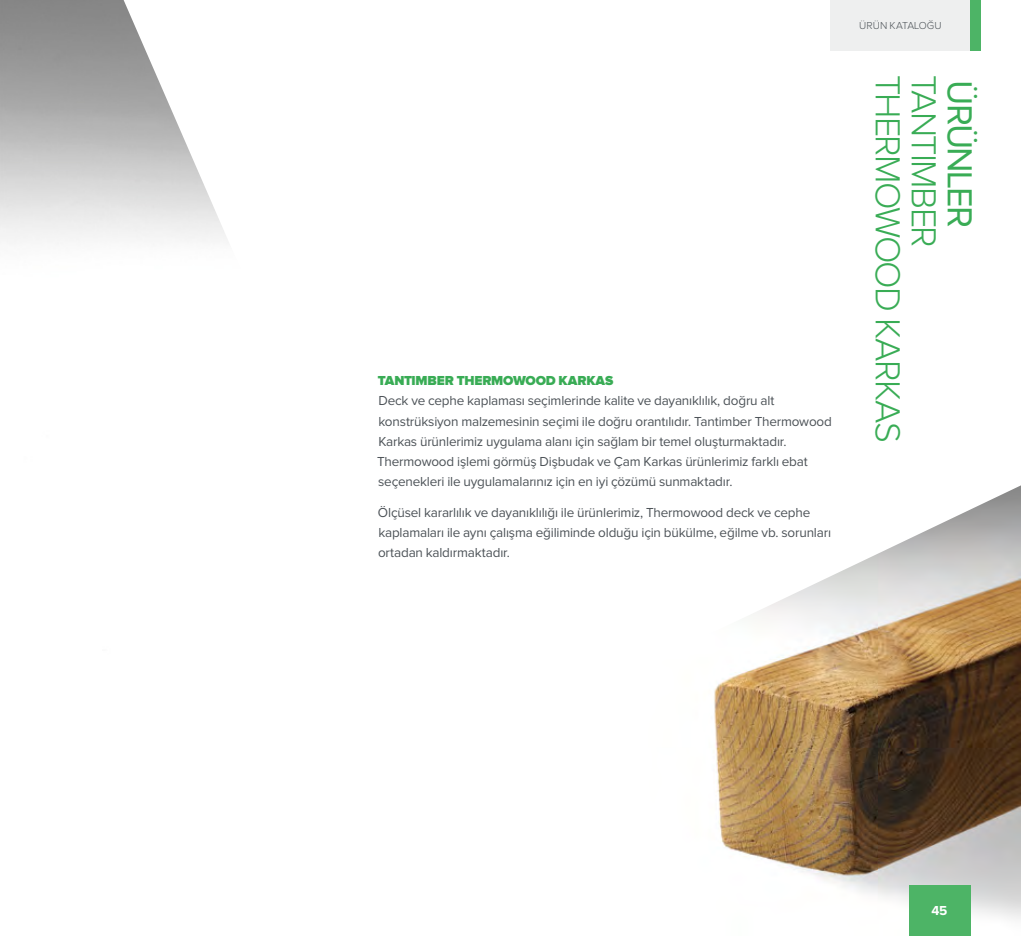
<style>
.page{position:relative;width:1021px;height:936px;background:#fff}
.page>*{position:absolute;margin:0;border:0;box-sizing:border-box;transform-origin:0 0}
.t1{font:300 36px "Proxima Nova";letter-spacing:-.05em;color:#39ac55}
.t2{font:36px "Proxima Nova";letter-spacing:-.05em;color:#39ac55}
.t3{font:13.5px/20.2px "Proxima Nova";letter-spacing:-.015em;color:#4c5257}
.t4{font:900 13.5px "Proxima Nova";letter-spacing:-.015em;color:#39ac55}
.t5{font:700 13.5px "Proxima Nova";color:#fff}
.t6{font:300 10.5px "Proxima Nova";color:#4c5257}
</style>
<div class="page">
<img style="left:714px;top:486px;width:306px;height:449px">
<div style="left:830px;top:0;width:140px;height:51px;background:#edeeee"></div>
<div style="left:970px;top:0;width:10px;height:51px;background:#4db466"></div>
<div style="left:909px;top:885px;width:61px;height:50px;background:#4db466"></div>
<p class="t4" style="left:378px;top:374px;width:237px">TANTIMBER THERMOWOOD KARKAS</p>
<p class="t3" style="left:377px;top:391px;width:456px">Deck ve cephe kaplaması seçimlerinde kalite ve dayanıklılık, doğru alt konstrüksiyon malzemesinin seçimi ile doğru orantılıdır. Tantimber Thermowood Karkas ürünlerimiz uygulama alanı için sağlam bir temel oluşturmaktadır.<br>Thermowood işlemi görmüş Dişbudak ve Çam Karkas ürünlerimiz farklı ebat seçenekleri ile uygulamalarınız için en iyi çözümü sunmaktadır.</p>
<p class="t3" style="left:378px;top:502px;width:454px">Ölçüsel kararlılık ve dayanıklılığı ile ürünlerimiz, Thermowood deck ve cephe kaplamaları ile aynı çalışma eğiliminde olduğu için bükülme, eğilme vb. sorunları ortadan kaldırmaktadır.</p>
<p class="t6" style="left:859px;top:21px;width:84px">ÜRÜN KATALOĞU</p>
<h1 class="t1" style="left:904px;top:75px;width:369px;rotate:90deg">THERMOWOOD KARKAS</h1>
<h1 class="t1" style="left:940px;top:75px;width:174px;rotate:90deg">TANTIMBER</h1>
<h1 class="t2" style="left:976px;top:80px;width:149px;rotate:90deg">ÜRÜNLER</h1>
<p class="t5" style="left:931px;top:904px;width:17px">45</p>
</div>
